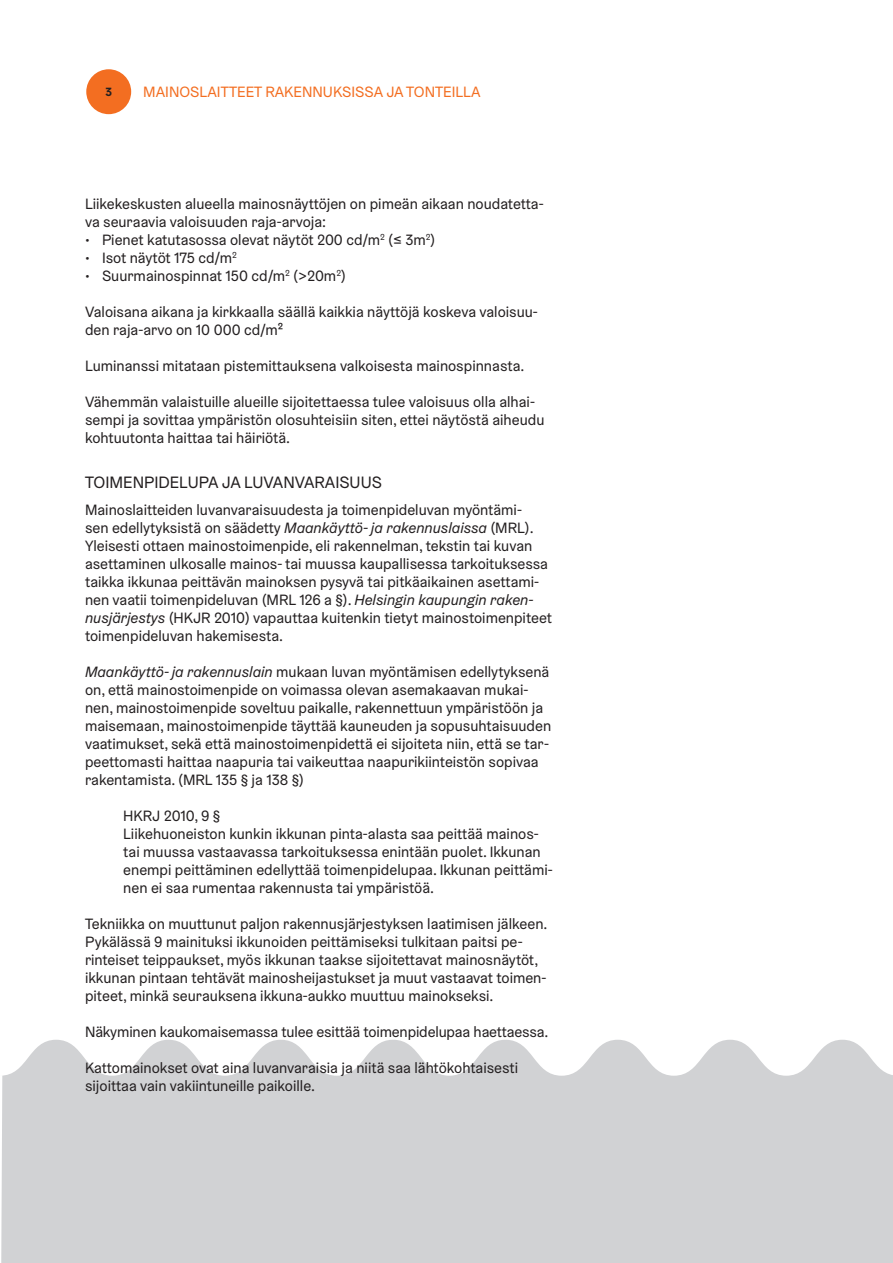
<style>
.page{position:relative;width:893px;height:1263px;background:#fff}
.page>*{position:absolute;margin:0;border:0;box-sizing:border-box;transform-origin:0 0}
.Otsikko_1{font:16.5px "Helsinki Grotesk";color:#231f20}
.Leipis_Helsinki_Grts{font:15px/18px "Helsinki Grotesk";color:#231f20}
.leipis_sisennetty_la{font:15px/18px "Helsinki Grotesk";color:#231f20}
.t1{font:15px "Helsinki Grotesk";color:#f36e21}
.t2{font:700 12px "Helsinki Grotesk";color:#231f20}
.s1{font-style:italic}
</style>
<div class="page">
<svg style="left:1px;top:1040px;width:892px;height:223px;fill:#d1d2d4"></svg>
<div style="left:86px;top:69px;width:45px;height:45px;background:#f36e21;border-radius:50%"></div>
<p class="t2" style="left:105px;top:84px;width:8px">3</p>
<p class="t1" style="left:143px;top:83px;width:339px">MAINOSLAITTEET RAKENNUKSISSA JA TONTEILLA</p>
<p class="Leipis_Helsinki_Grts" style="left:85px;top:195px;width:460px">Liikekeskusten alueella mainosnäyttöjen on pimeän aikaan noudatetta&shy;va seuraavia valoisuuden raja-arvoja:</p>
<p class="Leipis_Helsinki_Grts" style="left:85px;top:231px;width:352px">• Pienet katutasossa olevat näytöt 200 cd/m<sup>2</sup> (≤ 3m<sup>2</sup>)</p>
<p class="Leipis_Helsinki_Grts" style="left:85px;top:249px;width:153px">• Isot näytöt 175 cd/m<sup>2</sup></p>
<p class="Leipis_Helsinki_Grts" style="left:85px;top:267px;width:262px">• Suurmainospinnat 150 cd/m<sup>2</sup> (&gt;20m<sup>2</sup>)</p>
<p class="Leipis_Helsinki_Grts" style="left:85px;top:303px;width:454px">Valoisana aikana ja kirkkaalla säällä kaikkia näyttöjä koskeva valoisuu&shy;den raja-arvo on 10 000 cd/m²</p>
<p class="Leipis_Helsinki_Grts" style="left:85px;top:357px;width:441px">Luminanssi mitataan pistemittauksena valkoisesta mainospinnasta.</p>
<p class="Leipis_Helsinki_Grts" style="left:85px;top:393px;width:461px">Vähemmän valaistuille alueille sijoitettaessa tulee valoisuus olla alhai&shy;sempi ja sovittaa ympäristön olosuhteisiin siten, ettei näytöstä aiheudu kohtuutonta haittaa tai häiriötä.</p>
<p class="Otsikko_1" style="left:85px;top:472px;width:298px">TOIMENPIDELUPA JA LUVANVARAISUUS</p>
<p class="Leipis_Helsinki_Grts" style="left:85px;top:501px;width:468px">Mainoslaitteiden luvanvaraisuudesta ja toimenpideluvan myöntämi-<br>sen edellytyksistä on säädetty <span class="s1">Maankäyttö- ja rakennuslaissa</span> (MRL).<br>Yleisesti ottaen mainostoimenpide, eli rakennelman, tekstin tai kuvan asettaminen ulkosalle mainos- tai muussa kaupallisessa tarkoituksessa taikka ikkunaa peittävän mainoksen pysyvä tai pitkäaikainen asettami&shy;nen vaatii toimenpideluvan (MRL 126 a §). <span class="s1">Helsingin kaupungin raken&shy;nusjärjestys</span> (HKJR 2010) vapauttaa kuitenkin tietyt mainostoimenpiteet toimenpideluvan hakemisesta.</p>
<p class="Leipis_Helsinki_Grts" style="left:85px;top:663px;width:468px"><span class="s1">Maankäyttö- ja rakennuslain</span> mukaan luvan myöntämisen edellytyksenä on, että mainostoimenpide on voimassa olevan asemakaavan mukai&shy;nen, mainostoimenpide soveltuu paikalle, rakennettuun ympäristöön ja maisemaan, mainostoimenpide täyttää kauneuden ja sopusuhtaisuuden vaatimukset, sekä että mainostoimenpidettä ei sijoiteta niin, että se tar&shy;peettomasti haittaa naapuria tai vaikeuttaa naapurikiinteistön sopivaa rakentamista. (MRL 135 § ja 138 §)</p>
<p class="leipis_sisennetty_la" style="left:123px;top:807px;width:99px">HKRJ 2010, 9 §</p>
<p class="leipis_sisennetty_la" style="left:123px;top:825px;width:431px">Liikehuoneiston kunkin ikkunan pinta-alasta saa peittää mainos&shy;tai muussa vastaavassa tarkoituksessa enintään puolet. Ikkunan enempi peittäminen edellyttää toimenpidelupaa. Ikkunan peittämi&shy;nen ei saa rumentaa rakennusta tai ympäristöä.</p>
<p class="Leipis_Helsinki_Grts" style="left:85px;top:915px;width:464px">Tekniikka on muuttunut paljon rakennusjärjestyksen laatimisen jälkeen.<br>Pykälässä 9 mainituksi ikkunoiden peittämiseksi tulkitaan paitsi pe&shy;rinteiset teippaukset, myös ikkunan taakse sijoitettavat mainosnäytöt, ikkunan pintaan tehtävät mainosheijastukset ja muut vastaavat toimen&shy;piteet, minkä seurauksena ikkuna-aukko muuttuu mainokseksi.</p>
<p class="Leipis_Helsinki_Grts" style="left:85px;top:1023px;width:465px">Näkyminen kaukomaisemassa tulee esittää toimenpidelupaa haettaessa.</p>
<p class="Leipis_Helsinki_Grts" style="left:85px;top:1059px;width:435px">Kattomainokset ovat aina luvanvaraisia ja niitä saa lähtökohtaisesti sijoittaa vain vakiintuneille paikoille.</p>
</div>
